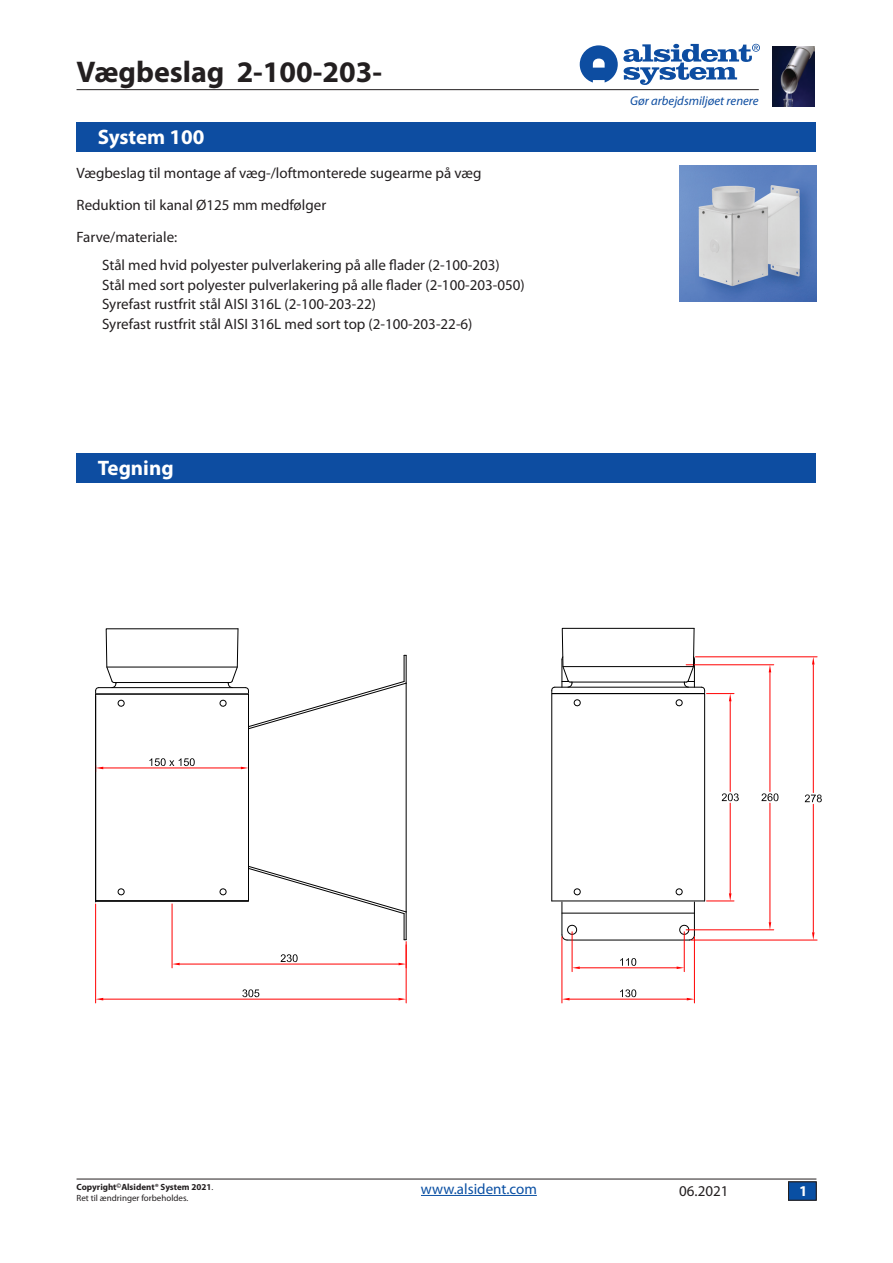
<style>
.page{position:relative;width:893px;height:1263px;background:#fff}
.page>*{position:absolute;margin:0;border:0;box-sizing:border-box;transform-origin:0 0}
.Overskrift{font:700 30px "Myriad Pro";color:#231f20}
.Bjælketekst{font:700 21px "Myriad Pro";color:#fff}
.Punktopstilling{font:15px/19.5px "Myriad Pro";color:#231f20}
.Billedtekst{font:15px "Myriad Pro";color:#094fa3}
.Skematekst{font:15px "Myriad Pro";color:#231f20}
.Sidetal{font:700 15px "Myriad Pro";color:#fff}
.t1{font:italic 12.75px "Myriad Pro";color:#0d4da1}
.Brødtekst{font:700 9px/10.5px "Myriad Pro";color:#231f20}
.s1{font-weight:400}
</style>
<div class="page">
<img style="left:772px;top:47px;width:43px;height:60px">
<hr style="left:77px;top:89px;width:682px;height:1px;background:#231f20">
<svg style="left:580px;top:44px;width:180px;height:41px"></svg>
<hr style="left:77px;top:1179px;width:739px;height:1px;background:#231f20">
<div style="left:788px;top:1182px;width:28px;height:18px;background:#094fa3"></div>
<hr style="left:421px;top:1195px;width:116px;height:1px;background:#094fa3">
<svg style="left:95px;top:627px;width:727px;height:377px"></svg>
<img style="left:679px;top:166px;width:137px;height:136px">
<div style="left:77px;top:453px;width:739px;height:30px;background:#0d4da1"></div>
<div style="left:77px;top:122px;width:739px;height:29px;background:#0d4da1"></div>
<p class="Overskrift" style="left:77px;top:52px;width:307px">Vægbeslag 2-100-203-</p>
<p class="Bjælketekst" style="left:98px;top:123px;width:108px">System 100</p>
<p class="Punktopstilling" style="left:77px;top:162px;width:407px">Vægbeslag til montage af væg-/loftmonterede sugearme på væg</p>
<p class="Punktopstilling" style="left:77px;top:195px;width:251px">Reduktion til kanal Ø125 mm medfølger</p>
<p class="Punktopstilling" style="left:77px;top:227px;width:102px">Farve/materiale:</p>
<p class="Punktopstilling" style="left:102px;top:255px;width:424px">Stål med hvid polyester pulverlakering på alle flader (2-100-203)<br>Stål med sort polyester pulverlakering på alle flader (2-100-203-050)<br>Syrefast rustfrit stål AISI 316L (2-100-203-22)<br>Syrefast rustfrit stål AISI 316L med sort top (2-100-203-22-6)</p>
<p class="Bjælketekst" style="left:98px;top:455px;width:77px">Tegning</p>
<p class="t1" style="left:630px;top:93px;width:130px">Gør arbejdsmiljøet renere</p>
<p class="Brødtekst" style="left:77px;top:1181px;width:138px">Copyright<sup>©</sup>Alsident® System 2021<span class="s1">.<br>Ret til ændringer forbeholdes.</span></p>
<p class="Billedtekst" style="left:421px;top:1180px;width:117px">www.alsident.com</p>
<p class="Skematekst" style="left:679px;top:1181px;width:51px">06.2021</p>
<p class="Sidetal" style="left:799px;top:1181px;width:10px">1</p>
</div>
